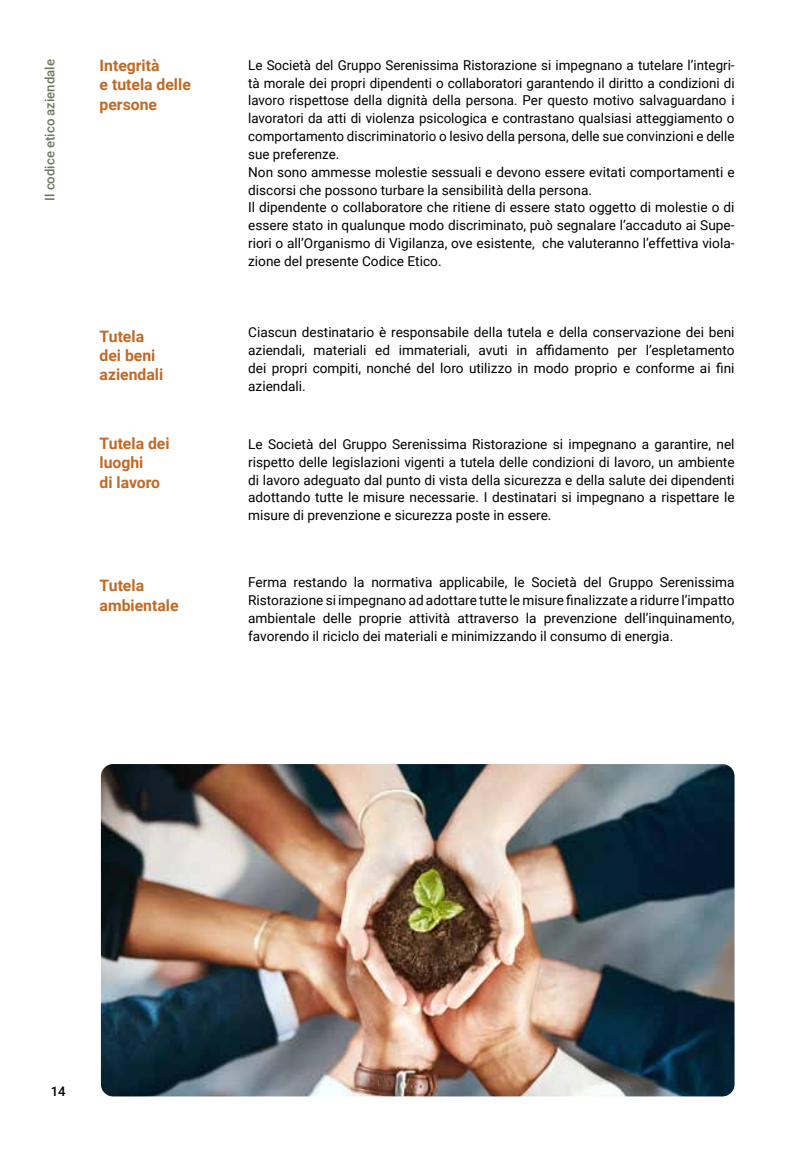
<style>
.page{position:relative;width:809px;height:1156px;background:#fff}
.page>*{position:absolute;margin:0;border:0;box-sizing:border-box;transform-origin:0 0}
.t1{font:700 15.75px/19.2px "Roboto";color:#c16925}
.t2{font:13.65px/17.8px "Roboto";color:#000;text-align:justify}
.t3{font:500 13.12px "Roboto";color:#697b5d}
.t4{font:500 13.12px "Roboto";color:#000}
</style>
<div class="page">
<img style="left:101px;top:764px;width:633px;height:332px">
<p class="t3" style="left:41px;top:201px;width:143px;rotate:-90deg">Il codice etico aziendale</p>
<p class="t1" style="left:100px;top:55px;width:93px">Integrità<br>e tutela delle persone</p>
<p class="t1" style="left:100px;top:326px;width:65px">Tutela dei beni aziendali</p>
<p class="t1" style="left:100px;top:433px;width:72px">Tutela dei luoghi<br>di lavoro</p>
<p class="t1" style="left:100px;top:575px;width:80px">Tutela ambientale</p>
<p class="t2" style="left:248px;top:55px;width:488px;text-align:left">Le Società del Gruppo Serenissima Ristorazione si impegnano a tutelare l’integri&shy;tà morale dei propri dipendenti o collaboratori garantendo il diritto a condizioni di lavoro rispettose della dignità della persona. Per questo motivo salvaguardano i lavoratori da atti di violenza psicologica e contrastano qualsiasi atteggiamento o comportamento discriminatorio o lesivo della persona, delle sue convinzioni e delle sue preferenze.<br>Non sono ammesse molestie sessuali e devono essere evitati comportamenti e discorsi che possono turbare la sensibilità della persona.<br>Il dipendente o collaboratore che ritiene di essere stato oggetto di molestie o di essere stato in qualunque modo discriminato, può segnalare l’accaduto ai Supe&shy;riori o all’Organismo di Vigilanza, ove esistente, che valuteranno l’effettiva viola&shy;zione del presente Codice Etico.</p>
<p class="t2" style="left:248px;top:323px;width:488px">Ciascun destinatario è responsabile della tutela e della conservazione dei beni aziendali, materiali ed immateriali, avuti in affidamento per l’espletamento dei propri compiti, nonché del loro utilizzo in modo proprio e conforme ai fini aziendali.</p>
<p class="t2" style="left:248px;top:435px;width:488px">Le Società del Gruppo Serenissima Ristorazione si impegnano a garantire, nel rispetto delle legislazioni vigenti a tutela delle condizioni di lavoro, un ambiente di lavoro adeguato dal punto di vista della sicurezza e della salute dei dipendenti adottando tutte le misure necessarie. I destinatari si impegnano a rispettare le misure di prevenzione e sicurezza poste in essere.</p>
<p class="t2" style="left:248px;top:573px;width:488px">Ferma restando la normativa applicabile, le Società del Gruppo Serenissima Ristorazione si impegnano ad adottare tutte le misure finalizzate a ridurre l’impatto ambientale delle proprie attività attraverso la prevenzione dell’inquinamento, favorendo il riciclo dei materiali e minimizzando il consumo di energia.</p>
<p class="t4" style="left:51px;top:1082px;width:16px">14</p>
</div>
